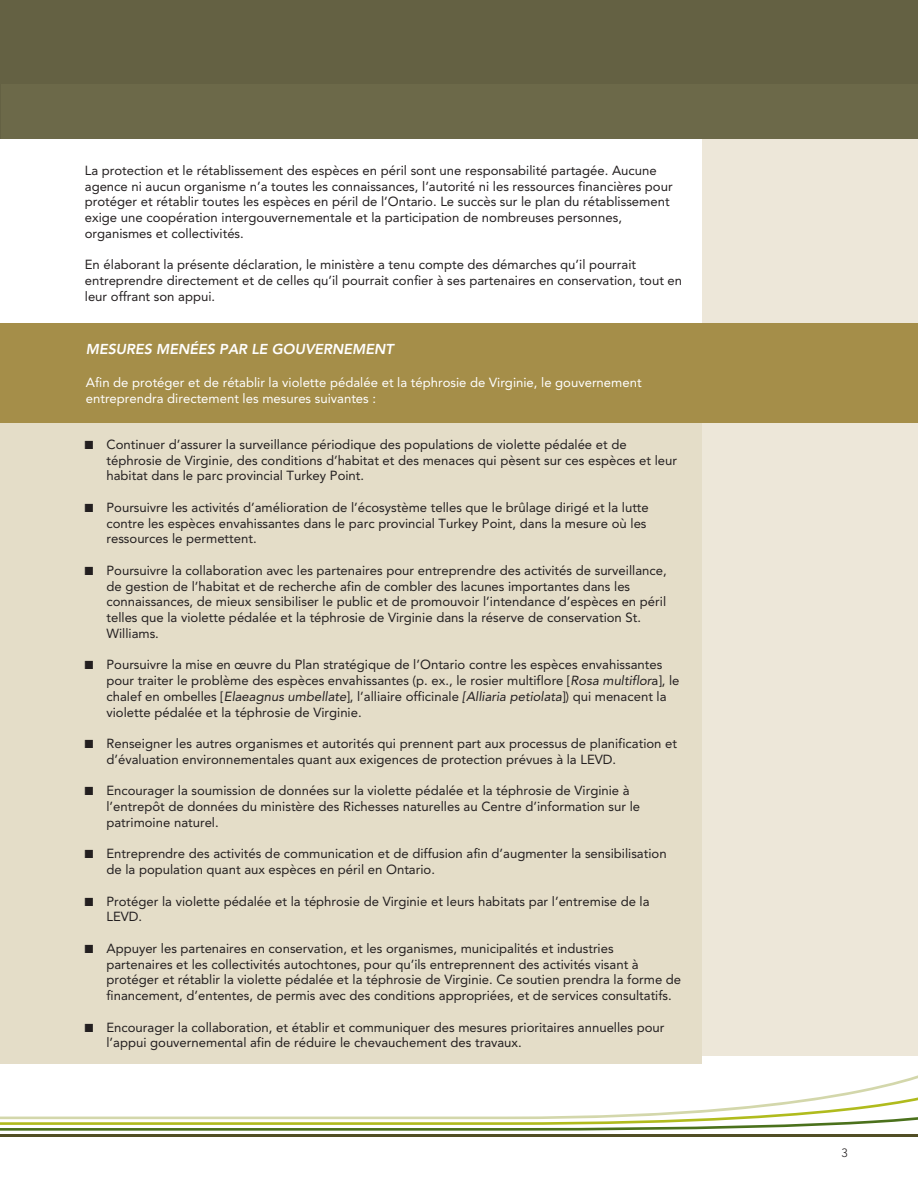
<style>
.page{position:relative;width:918px;height:1188px;background:#fff}
.page>*{position:absolute;margin:0;border:0;box-sizing:border-box;transform-origin:0 0}
.t1{font:italic 800 14.25px "Avenir LT Std";color:#fff}
.t2{font:13.2px/15.8px "Avenir LT Std";color:#231f20}
.t3{font:13.2px/15.8px "Avenir LT Std";color:#fff}
.t4{font:300 12px "Avenir LT Std";color:#231f20}
.s1{font-family:"Monotype Sorts";font-size:11.25px}
.s2{font-style:italic}
</style>
<div class="page">
<div style="left:0;top:323px;width:702px;height:740px;background:#e4ddc8"></div>
<div style="left:702px;top:134px;width:216px;height:922px;background:#ede7d9"></div>
<div style="left:0;top:0;width:918px;height:138px;background:#646143"></div>
<div style="left:1px;top:84px;width:917px;height:54px;background:#6e6b4b"></div>
<div style="left:0;top:323px;width:918px;height:100px;background:#a58e49"></div>
<hr style="left:0;top:1134px;width:918px;height:2px;background:#514e25">
<svg style="left:0;top:1063px;width:918px;height:26px"></svg>
<svg style="left:0;top:1089px;width:918px;height:42px"></svg>
<p class="t2" style="left:85px;top:162px;width:589px">La protection et le rétablissement des espèces en péril sont une responsabilité partagée. Aucune agence ni aucun organisme n’a toutes les connaissances, l’autorité ni les ressources financières pour protéger et rétablir toutes les espèces en péril de l’Ontario. Le succès sur le plan du rétablissement exige une coopération intergouvernementale et la participation de nombreuses personnes, organismes et collectivités.</p>
<p class="t2" style="left:85px;top:257px;width:599px">En élaborant la présente déclaration, le ministère a tenu compte des démarches qu’il pourrait entreprendre directement et de celles qu’il pourrait confier à ses partenaires en conservation, tout en leur offrant son appui.</p>
<p class="t1" style="left:86px;top:341px;width:309px">MESURES MENÉES PAR LE GOUVERNEMENT</p>
<p class="t3" style="left:86px;top:375px;width:557px">Afin de protéger et de rétablir la violette pédalée et la téphrosie de Virginie, le gouvernement entreprendra directement les mesures suivantes :</p>
<p class="t2" style="left:106px;top:437px;width:572px;text-indent:-22px"><span class="s1">N</span> Continuer d’assurer la surveillance périodique des populations de violette pédalée et de téphrosie de Virginie, des conditions d’habitat et des menaces qui pèsent sur ces espèces et leur habitat dans le parc provincial Turkey Point.</p>
<p class="t2" style="left:106px;top:500px;width:544px;text-indent:-22px"><span class="s1">N</span> Poursuivre les activités d’amélioration de l’écosystème telles que le brûlage dirigé et la lutte contre les espèces envahissantes dans le parc provincial Turkey Point, dans la mesure où les ressources le permettent.</p>
<p class="t2" style="left:106px;top:563px;width:562px;text-indent:-22px"><span class="s1">N</span> Poursuivre la collaboration avec les partenaires pour entreprendre des activités de surveillance, de gestion de l’habitat et de recherche afin de combler des lacunes importantes dans les connaissances, de mieux sensibiliser le public et de promouvoir l’intendance d’espèces en péril telles que la violette pédalée et la téphrosie de Virginie dans la réserve de conservation St.<br>Williams.</p>
<p class="t2" style="left:106px;top:657px;width:575px;text-indent:-22px"><span class="s1">N</span> Poursuivre la mise en œuvre du Plan stratégique de l’Ontario contre les espèces envahissantes pour traiter le problème des espèces envahissantes (p. ex., le rosier multiflore [<span class="s2">Rosa multiflor</span>a], le chalef en ombelles [<span class="s2">Elaeagnus umbellate</span>], l’alliaire officinale <span class="s2">[Alliaria petiolata</span>]) qui menacent la violette pédalée et la téphrosie de Virginie.</p>
<p class="t2" style="left:106px;top:736px;width:572px;text-indent:-22px"><span class="s1">N</span> Renseigner les autres organismes et autorités qui prennent part aux processus de planification et d’évaluation environnementales quant aux exigences de protection prévues à la LEVD.</p>
<p class="t2" style="left:106px;top:783px;width:535px;text-indent:-22px"><span class="s1">N</span> Encourager la soumission de données sur la violette pédalée et la téphrosie de Virginie à l’entrepôt de données du ministère des Richesses naturelles au Centre d’information sur le patrimoine naturel.</p>
<p class="t2" style="left:106px;top:846px;width:562px;text-indent:-22px"><span class="s1">N</span> Entreprendre des activités de communication et de diffusion afin d’augmenter la sensibilisation de la population quant aux espèces en péril en Ontario.</p>
<p class="t2" style="left:106px;top:893px;width:545px;text-indent:-22px"><span class="s1">N</span> Protéger la violette pédalée et la téphrosie de Virginie et leurs habitats par l’entremise de la<br>LEVD.</p>
<p class="t2" style="left:106px;top:941px;width:576px;text-indent:-22px"><span class="s1">N</span> Appuyer les partenaires en conservation, et les organismes, municipalités et industries partenaires et les collectivités autochtones, pour qu’ils entreprennent des activités visant à protéger et rétablir la violette pédalée et la téphrosie de Virginie. Ce soutien prendra la forme de financement, d’ententes, de permis avec des conditions appropriées, et de services consultatifs.</p>
<p class="t2" style="left:106px;top:1019px;width:560px;text-indent:-22px"><span class="s1">N</span> Encourager la collaboration, et établir et communiquer des mesures prioritaires annuelles pour l’appui gouvernemental afin de réduire le chevauchement des travaux.</p>
<p class="t4" style="left:842px;top:1146px;width:8px">3</p>
</div>
